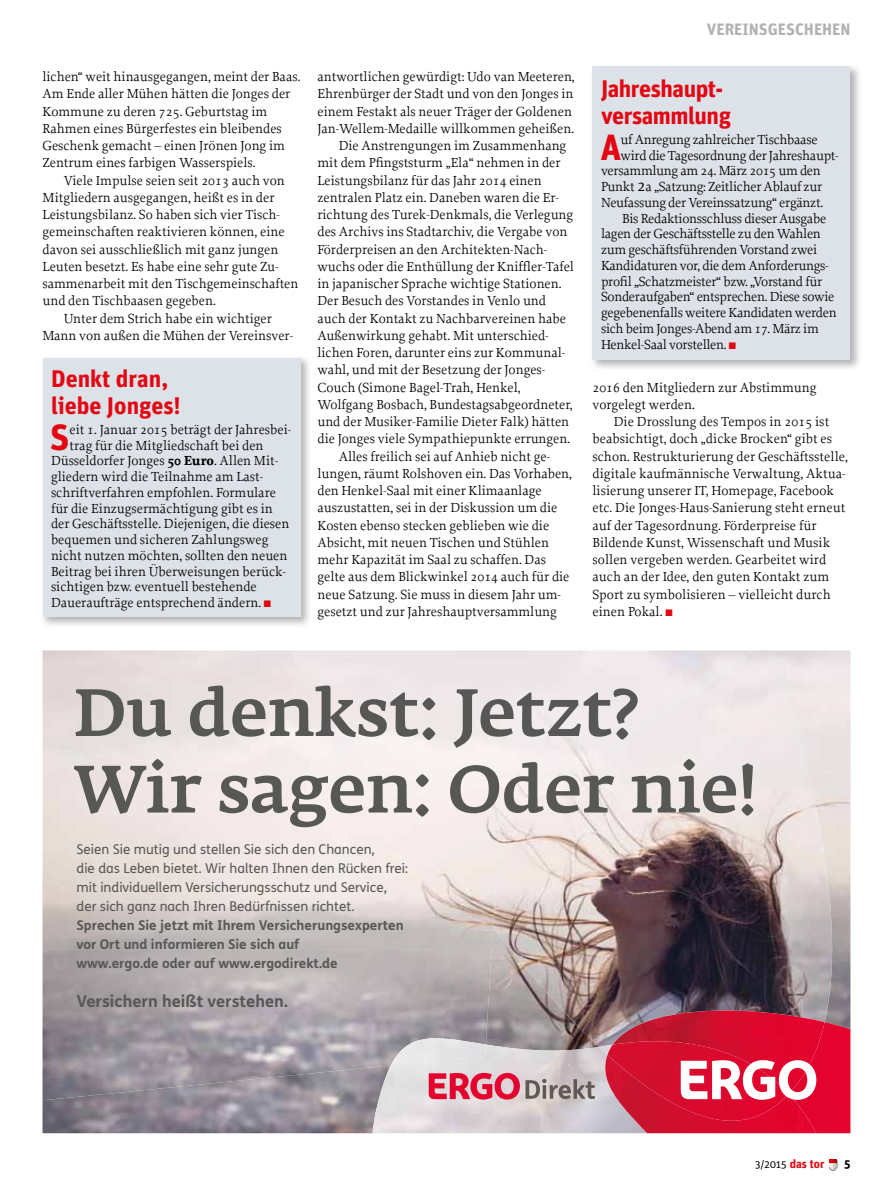
<style>
.page{position:relative;width:893px;height:1191px;background:#fff}
.page>*{position:absolute;margin:0;border:0;box-sizing:border-box;transform-origin:0 0}
.t1{font:500 66px/76.5px "Fedra Serif A Pro";color:#575756}
.t2{font:700 36.45px "Unit";color:#e30613}
.t3{font:700 24px/27px "Unit";letter-spacing:-.02em;color:#e30613}
.t4{font:700 24px/27px "Unit";color:#e30613}
.t5{font:700 16.5px "FS Me";color:#575756}
.t6{font:700 16.5px "Unit";color:#b3b2b2}
.t7{font:13.8px/17.2px "Proforma";color:#000}
.t8{font:13.8px "Proforma";letter-spacing:-.02em;color:#000}
.t9{font:13.5px/19.2px "FS Me";color:#575756}
.t10{font:700 13.5px/19.2px "FS Me";color:#575756}
.t11{font:700 12px "Unit";color:#000}
.t12{font:10.5px "Unit";color:#000}
.s1{font-weight:700}
.s2{color:#e30613}
.s3{font-size:18px}
.s4{font-weight:700;font-size:12px;color:#e30613}
</style>
<div class="page">
<svg style="left:829px;top:1159px;width:8px;height:12px"></svg>
<img style="left:43px;top:650px;width:808px;height:483px">
<img style="left:373px;top:1044px;width:232px;height:89px">
<img style="left:647px;top:650px;width:156px;height:360px">
<img style="left:596px;top:723px;width:52px;height:324px">
<img style="left:493px;top:758px;width:103px;height:239px">
<img style="left:802px;top:749px;width:41px;height:273px">
<img style="left:551px;top:997px;width:45px;height:47px">
<img style="left:599px;top:1044px;width:8px;height:11px">
<div style="left:816px;top:1022px;width:34px;height:111px;background:#e4032e"></div>
<img style="left:605px;top:1055px;width:211px;height:78px">
<img style="left:613px;top:1010px;width:212px;height:84px">
<img style="left:607px;top:1041px;width:182px;height:79px">
<svg style="left:429px;top:1073px;width:166px;height:26px"></svg>
<svg style="left:681px;top:1060px;width:135px;height:39px"></svg>
<img style="left:42px;top:748px;width:1px;height:352px">
<img style="left:43px;top:748px;width:203px;height:201px">
<img style="left:246px;top:774px;width:204px;height:175px">
<img style="left:450px;top:800px;width:51px;height:244px">
<img style="left:43px;top:949px;width:305px;height:151px">
<img style="left:348px;top:949px;width:102px;height:120px">
<img style="left:391px;top:1038px;width:95px;height:27px">
<img style="left:446px;top:824px;width:53px;height:102px">
<div style="left:39px;top:355px;width:273px;height:273px;background:#000;opacity:.3"></div>
<div style="left:43px;top:358px;width:257px;height:258px;background:#dce2e7"></div>
<div style="left:589px;top:63px;width:273px;height:308px;background:#000;opacity:.3"></div>
<div style="left:592px;top:66px;width:258px;height:294px;background:#dce2e7"></div>
<p class="t7" style="left:43px;top:68px;width:259px">lichen“ weit hinausgegangen, meint der Baas.<br>Am Ende aller Mühen hätten die Jonges der Kommune zu deren 725. Geburtstag im Rahmen eines Bürgerfestes ein bleibendes Geschenk gemacht – einen Jrönen Jong im Zentrum eines farbigen Wasserspiels.</p>
<p class="t7" style="left:64px;top:171px;width:222px">Viele Impulse seien seit 2013 auch von</p>
<p class="t7" style="left:43px;top:188px;width:233px">Mitgliedern ausgegangen, heißt es in der</p>
<p class="t7" style="left:43px;top:206px;width:238px">Leistungsbilanz. So haben sich vier Tisch-</p>
<p class="t7" style="left:43px;top:223px;width:244px">gemeinschaften reaktivieren können, eine</p>
<p class="t7" style="left:43px;top:240px;width:237px">davon sei ausschließlich mit ganz jungen</p>
<p class="t7" style="left:43px;top:257px;width:238px">Leuten besetzt. Es habe eine sehr gute Zu-</p>
<p class="t7" style="left:43px;top:275px;width:257px">sammenarbeit mit den Tischgemeinschaften</p>
<p class="t7" style="left:43px;top:292px;width:175px">und den Tischbaasen gegeben.</p>
<p class="t7" style="left:64px;top:309px;width:210px">Unter dem Strich habe ein wichtiger</p>
<p class="t7" style="left:43px;top:326px;width:252px">Mann von außen die Mühen der Vereinsver-</p>
<h3 class="t4" style="left:51px;top:364px;width:131px">Denkt dran, liebe Jonges!</h3>
<h2 class="t2" style="left:50px;top:414px;width:21px">S</h2>
<p class="t7" style="left:70px;top:420px;width:223px">eit 1. Januar 2015 beträgt der Jahresbei-</p>
<p class="t7" style="left:70px;top:436px;width:195px">trag für die Mitgliedschaft bei den</p>
<p class="t7" style="left:51px;top:452px;width:229px">Düsseldorfer Jonges <span class="s1">50 Euro</span>. Allen Mit-</p>
<p class="t7" style="left:51px;top:468px;width:214px">gliedern wird die Teilnahme am Last-</p>
<p class="t7" style="left:51px;top:483px;width:226px">schriftverfahren empfohlen. Formulare</p>
<p class="t7" style="left:51px;top:499px;width:223px">für die Einzugsermächtigung gibt es in</p>
<p class="t7" style="left:51px;top:515px;width:240px">der Geschäftsstelle. Diejenigen, die diesen</p>
<p class="t7" style="left:51px;top:531px;width:219px">bequemen und sicheren Zahlungsweg</p>
<p class="t7" style="left:51px;top:546px;width:238px">nicht nutzen möchten, sollten den neuen</p>
<p class="t7" style="left:51px;top:562px;width:236px">Beitrag bei ihren Überweisungen berück-</p>
<p class="t7" style="left:51px;top:578px;width:207px">sichtigen bzw. eventuell bestehende</p>
<p class="t7" style="left:51px;top:593px;width:222px">Daueraufträge entsprechend ändern. <span class="s2">■</span></p>
<p class="t7" style="left:317px;top:68px;width:259px">antwortlichen gewürdigt: Udo van Meeteren,</p>
<p class="t7" style="left:317px;top:85px;width:257px">Ehrenbürger der Stadt und von den Jonges in</p>
<p class="t7" style="left:317px;top:102px;width:256px">einem Festakt als neuer Träger der Goldenen</p>
<p class="t7" style="left:317px;top:119px;width:258px">Jan-Wellem-Medaille willkommen geheißen.</p>
<p class="t7" style="left:339px;top:137px;width:229px">Die Anstrengungen im Zusammenhang</p>
<p class="t7" style="left:317px;top:154px;width:245px">mit dem Pfingststurm „Ela“ nehmen in der</p>
<p class="t7" style="left:317px;top:171px;width:226px">Leistungsbilanz für das Jahr 2014 einen</p>
<p class="t7" style="left:317px;top:188px;width:243px">zentralen Platz ein. Daneben waren die Er-</p>
<p class="t7" style="left:317px;top:206px;width:257px">richtung des Turek-Denkmals, die Verlegung</p>
<p class="t7" style="left:317px;top:223px;width:251px">des Archivs ins Stadtarchiv, die Vergabe von</p>
<p class="t7" style="left:317px;top:240px;width:231px">Förderpreisen an den Architekten-Nach-</p>
<p class="t7" style="left:317px;top:257px;width:258px">wuchs oder die Enthüllung der Kniffler-Tafel</p>
<p class="t7" style="left:317px;top:275px;width:246px">in japanischer Sprache wichtige Stationen.</p>
<p class="t7" style="left:317px;top:292px;width:230px">Der Besuch des Vorstandes in Venlo und</p>
<p class="t7" style="left:317px;top:309px;width:250px">auch der Kontakt zu Nachbarvereinen habe</p>
<p class="t7" style="left:317px;top:326px;width:232px">Außenwirkung gehabt. Mit unterschied-</p>
<p class="t7" style="left:317px;top:344px;width:249px">lichen Foren, darunter eins zur Kommunal-</p>
<p class="t7" style="left:317px;top:361px;width:229px">wahl, und mit der Besetzung der Jonges-</p>
<p class="t7" style="left:317px;top:378px;width:205px">Couch (Simone Bagel-Trah, Henkel,</p>
<p class="t7" style="left:317px;top:395px;width:257px">Wolfgang Bosbach, Bundestagsabgeordneter,</p>
<p class="t7" style="left:317px;top:413px;width:253px">und der Musiker-Familie Dieter Falk) hätten</p>
<p class="t7" style="left:317px;top:430px;width:254px">die Jonges viele Sympathiepunkte errungen.</p>
<p class="t7" style="left:339px;top:447px;width:212px">Alles freilich sei auf Anhieb nicht ge-</p>
<p class="t7" style="left:317px;top:464px;width:256px">lungen, räumt Rolshoven ein. Das Vorhaben,</p>
<p class="t7" style="left:317px;top:482px;width:226px">den Henkel-Saal mit einer Klimaanlage</p>
<p class="t7" style="left:317px;top:499px;width:241px">auszustatten, sei in der Diskussion um die</p>
<p class="t7" style="left:317px;top:516px;width:233px">Kosten ebenso stecken geblieben wie die</p>
<p class="t7" style="left:317px;top:533px;width:233px">Absicht, mit neuen Tischen und Stühlen</p>
<p class="t7" style="left:317px;top:551px;width:230px">mehr Kapazität im Saal zu schaffen. Das</p>
<p class="t7" style="left:317px;top:568px;width:253px">gelte aus dem Blickwinkel 2014 auch für die</p>
<p class="t7" style="left:317px;top:585px;width:244px">neue Satzung. Sie muss in diesem Jahr um-</p>
<p class="t7" style="left:317px;top:602px;width:241px">gesetzt und zur Jahreshauptversammlung</p>
<p class="t6" style="left:707px;top:19px;width:62px">Vereinsges</p>
<p class="t6" style="left:795px;top:19px;width:19px">chehe</p>
<p class="t6" style="left:840px;top:19px;width:12px">n</p>
<h3 class="t3" style="left:601px;top:74px;width:132px">Jahreshaupt&shy;versammlung</h3>
<h2 class="t2" style="left:600px;top:124px;width:22px">A</h2>
<p class="t8" style="left:621px;top:131px;width:199px">uf Anregung zahlreicher Tischbaase</p>
<p class="t8" style="left:621px;top:146px;width:220px">wird die Tagesordnung der Jahreshaupt-</p>
<p class="t8" style="left:601px;top:162px;width:221px">versammlung am 24. März 2015 um den</p>
<p class="t8" style="left:601px;top:178px;width:223px">Punkt <span class="s3">2</span>a „Satzung: Zeitlicher Ablauf zur</p>
<p class="t8" style="left:601px;top:194px;width:224px">Neufassung der Vereinssatzung“ ergänzt.</p>
<p class="t8" style="left:622px;top:209px;width:205px">Bis Redaktionsschluss dieser Ausgabe</p>
<p class="t8" style="left:601px;top:225px;width:221px">lagen der Geschäftsstelle zu den Wahlen</p>
<p class="t8" style="left:601px;top:241px;width:218px">zum geschäftsführenden Vorstand zwei</p>
<p class="t8" style="left:601px;top:257px;width:229px">Kandidaturen vor, die dem Anforderungs-</p>
<p class="t8" style="left:601px;top:272px;width:223px">profil „Schatzmeister“ bzw. „Vorstand für</p>
<p class="t8" style="left:601px;top:288px;width:235px">Sonderaufgaben“ entsprechen. Diese sowie</p>
<p class="t8" style="left:601px;top:304px;width:237px">gegebenenfalls weitere Kandidaten werden</p>
<p class="t8" style="left:601px;top:320px;width:219px">sich beim Jonges-Abend am 17. März im</p>
<p class="t8" style="left:601px;top:335px;width:137px">Henkel-Saal vorstellen. <span class="s2">■</span></p>
<p class="t7" style="left:592px;top:378px;width:225px">2016 den Mitgliedern zur Abstimmung vorgelegt werden.</p>
<p class="t7" style="left:592px;top:413px;width:257px;text-indent:21px">Die Drosslung des Tempos in 2015 ist beabsichtigt, doch „dicke Brocken“ gibt es schon. Restrukturierung der Geschäftsstelle, digitale kaufmännische Verwaltung, Aktua&shy;lisierung unserer IT, Homepage, Facebook etc. Die Jonges-Haus-Sanierung steht erneut auf der Tagesordnung. Förderpreise für Bildende Kunst, Wissenschaft und Musik sollen vergeben werden. Gearbeitet wird auch an der Idee, den guten Kontakt zum Sport zu symbolisieren – vielleicht durch einen Pokal. <span class="s2">■</span></p>
<h1 class="t1" style="left:73px;top:675px;width:685px">Du denkst: Jetzt?<br>Wir sagen: Oder nie!</h1>
<p class="t9" style="left:77px;top:839px;width:333px">Seien Sie mutig und stellen Sie sich den Chancen,<br>die das Leben bietet. Wir halten Ihnen den Rücken frei: mit individuellem Versicherungsschutz und Service, der sich ganz nach Ihren Bedürfnissen richtet.</p>
<p class="t10" style="left:77px;top:915px;width:329px">Sprechen Sie jetzt mit Ihrem Versicherungsexperten vor Ort und informieren Sie sich auf<br>www.ergo.de oder auf www.ergodirekt.de</p>
<p class="t5" style="left:77px;top:988px;width:213px">Versichern heißt verstehen.</p>
<p class="t12" style="left:755px;top:1158px;width:71px">3/2015 <span class="s4">das tor</span></p>
<p class="t11" style="left:844px;top:1156px;width:8px">5</p>
</div>
